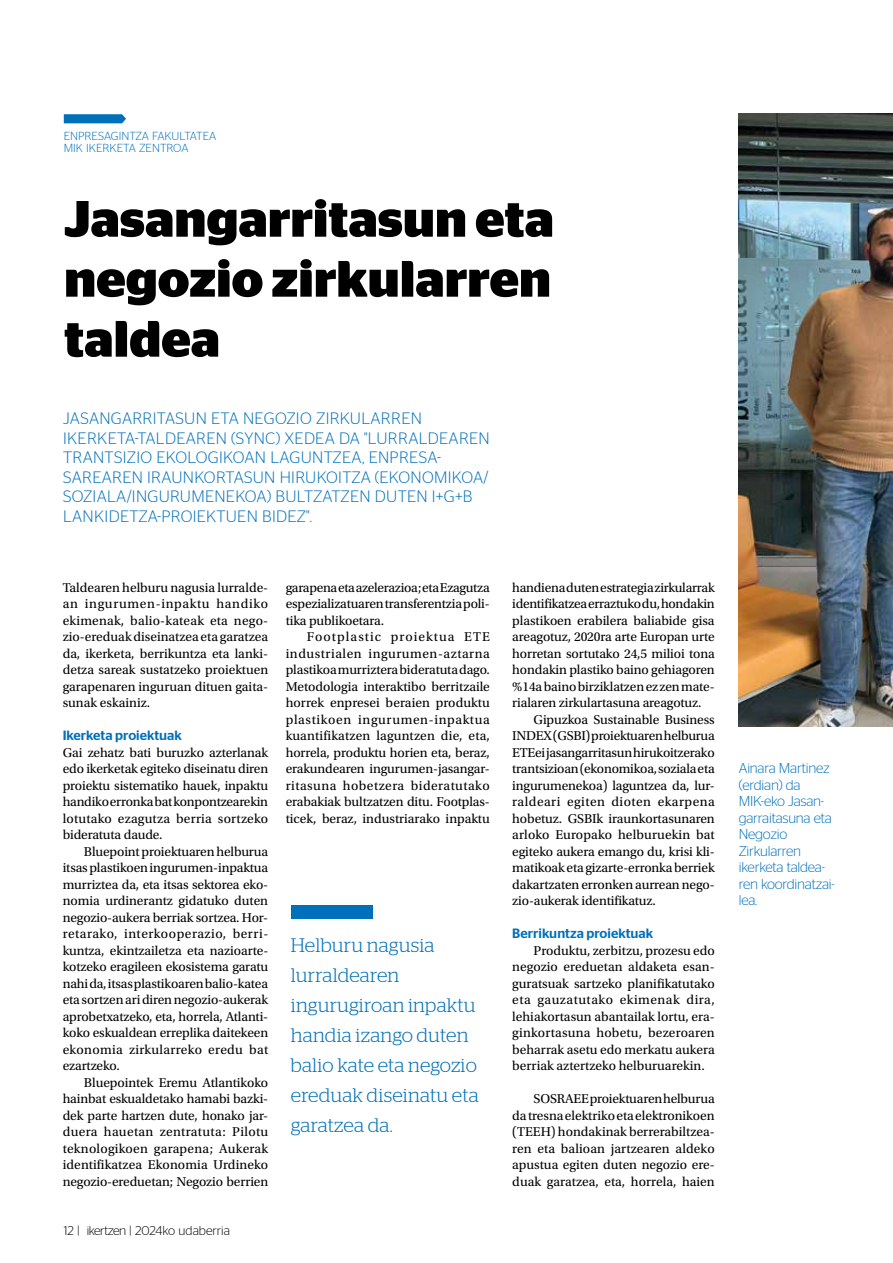
<style>
.page{position:relative;width:893px;height:1263px;background:#fff}
.page>*{position:absolute;margin:0;border:0;box-sizing:border-box;transform-origin:0 0}
.t1{font:700 51px/60px "Stag Sans";color:#000;text-align:justify}
.t2{font:300 19.5px/30px "Stag";letter-spacing:.01em;color:#0070ba}
.t3{font:300 16.5px/19.5px "Stag Sans";letter-spacing:.02em;color:#0070ba}
.t4{font:300 14.25px/16.5px "Stag Sans";letter-spacing:-.015em;color:#0070ba}
.t5{font:13.5px/16.5px "Utopia Std";letter-spacing:-.01em;color:#000;text-align:justify}
.t6{font:500 13.5px "Stag Sans";color:#0070ba}
.t7{font:13.5px "Utopia Std";letter-spacing:.035em;color:#000}
.t8{font:13.5px "Utopia Std";letter-spacing:.01em;color:#000}
.t9{font:300 12.75px "Stag Sans";letter-spacing:-.01em;color:#000}
.t10{font:300 11.7px/11.4px "Stag Sans";color:#0070ba}
</style>
<div class="page">
<svg style="left:63px;top:114px;width:63px;height:10px"></svg>
<img style="left:739px;top:114px;width:154px;height:612px">
<div style="left:291px;top:905px;width:81px;height:14px;background:#0070ba"></div>
<p class="t10" style="left:64px;top:130px;width:154px">ENPRESAGINTZA FAKULTATEA<br>MIK IKERKETA ZENTROA</p>
<h1 class="t1" style="left:64px;top:189px;width:491px">Jasangarritasun eta negozio zirkularren taldea</h1>
<p class="t3" style="left:63px;top:409px;width:428px">JASANGARRITASUN ETA NEGOZIO ZIRKULARREN IKERKETA-TALDEAREN (SYNC) XEDEA DA "LURRALDEAREN TRANTSIZIO EKOLOGIKOAN LAGUNTZEA, ENPRESA-SAREAREN IRAUNKORTASUN HIRUKOITZA (EKONOMIKOA/ SOZIALA/INGURUMENEKOA) BULTZATZEN DUTEN I+G+B LANKIDETZA-PROIEKTUEN BIDEZ".</p>
<p class="t5" style="left:63px;top:579px;width:207px">Taldearen helburu nagusia lurralde&shy;an ingurumen-inpaktu handiko ekimenak, balio-kateak eta nego&shy;zio-ereduak diseinatzea eta garatzea da, ikerketa, berrikuntza eta lanki&shy;detza sareak sustatzeko proiektuen garapenaren inguruan dituen gaita&shy;sunak eskainiz.</p>
<p class="t6" style="left:63px;top:728px;width:121px">Ikerketa proiektuak</p>
<p class="t5" style="left:63px;top:744px;width:207px">Gai zehatz bati buruzko azterlanak edo ikerketak egiteko diseinatu diren proiektu sistematiko hauek, inpaktu handiko erronka bat konpontzearekin lotutako ezagutza berria sortzeko bideratuta daude.</p>
<p class="t5" style="left:63px;top:843px;width:207px;text-indent:21px">Bluepoint proiektuaren helburua itsas plastikoen ingurumen-inpaktua murriztea da, eta itsas sektorea eko&shy;nomia urdinerantz gidatuko duten negozio-aukera berriak sortzea. Hor&shy;retarako, interkooperazio, berri&shy;kuntza, ekintzailetza eta nazioarte&shy;kotzeko eragileen ekosistema garatu nahi da, itsas plastikoaren balio-katea eta sortzen ari diren negozio-aukerak aprobetxatzeko, eta, horrela, Atlanti&shy;koko eskualdean erreplika daitekeen ekonomia zirkularreko eredu bat ezartzeko.</p>
<p class="t5" style="left:63px;top:1074px;width:207px;text-indent:21px">Bluepointek Eremu Atlantikoko hainbat eskualdetako hamabi bazki&shy;dek parte hartzen dute, honako jar&shy;duera hauetan zentratuta: Pilotu teknologikoen garapena; Aukerak identifikatzea Ekonomia Urdineko negozio-ereduetan; Negozio berrien</p>
<p class="t9" style="left:64px;top:1223px;width:168px">12 | ikertzen | 2024ko udaberria</p>
<p class="t5" style="left:286px;top:579px;width:206px">garapena eta azelerazioa; eta Ezagutza espezializatuaren transferentzia poli&shy;tika publikoetara.</p>
<p class="t5" style="left:286px;top:629px;width:206px;text-indent:21px">Footplastic proiektua ETE industrialen ingurumen-aztarna plastikoa murriztera bideratuta dago.<br>Metodologia interaktibo berritzaile horrek enpresei beraien produktu plastikoen ingurumen-inpaktua kuantifikatzen laguntzen die, eta, horrela, produktu horien eta, beraz, erakundearen ingurumen-jasangar&shy;ritasuna hobetzera bideratutako erabakiak bultzatzen ditu. Footplas&shy;ticek, beraz, industriarako inpaktu</p>
<h2 class="t2" style="left:291px;top:930px;width:189px">Helburu nagusia lurraldearen ingurugiroan inpaktu handia izango duten balio kate eta negozio ereduak diseinatu eta garatzea da.</h2>
<p class="t5" style="left:512px;top:579px;width:204px">handiena duten estrategia zirkularrak</p>
<p class="t5" style="left:512px;top:596px;width:204px">identifikatzea erraztuko du, hondakin</p>
<p class="t5" style="left:512px;top:612px;width:204px">plastikoen erabilera baliabide gisa</p>
<p class="t5" style="left:512px;top:629px;width:204px">areagotuz, 2020ra arte Europan urte</p>
<p class="t5" style="left:512px;top:645px;width:204px">horretan sortutako 24,5 milioi tona</p>
<p class="t5" style="left:512px;top:662px;width:204px">hondakin plastiko baino gehiagoren</p>
<p class="t5" style="left:512px;top:678px;width:204px">%14a baino birziklatzen ez zen mate-</p>
<p class="t5" style="left:512px;top:695px;width:191px">rialaren zirkulartasuna areagotuz.</p>
<p class="t5" style="left:534px;top:711px;width:183px">Gipuzkoa Sustainable Business</p>
<p class="t5" style="left:512px;top:728px;width:204px">INDEX (GSBI) proiektuaren helburua</p>
<p class="t5" style="left:512px;top:744px;width:204px">ETEei jasangarritasun hirukoitzerako</p>
<p class="t5" style="left:512px;top:761px;width:204px">trantsizioan (ekonomikoa, soziala eta</p>
<p class="t5" style="left:512px;top:777px;width:204px">ingurumenekoa) laguntzea da, lur-</p>
<p class="t7" style="left:512px;top:795px;width:204px">raldeari egiten dioten ekarpena</p>
<p class="t5" style="left:512px;top:810px;width:204px">hobetuz. GSBIk iraunkortasunaren</p>
<p class="t8" style="left:512px;top:828px;width:204px">arloko Europako helburuekin bat</p>
<p class="t5" style="left:512px;top:843px;width:204px">egiteko aukera emango du, krisi kli-</p>
<p class="t5" style="left:512px;top:860px;width:204px">matikoak eta gizarte-erronka berriek</p>
<p class="t5" style="left:512px;top:876px;width:204px">dakartzaten erronken aurrean nego-</p>
<p class="t5" style="left:512px;top:893px;width:145px">zio-aukerak identifikatuz.</p>
<p class="t6" style="left:512px;top:926px;width:142px">Berrikuntza proiektuak</p>
<p class="t5" style="left:512px;top:942px;width:204px;text-indent:21px">Produktu, zerbitzu, prozesu edo negozio ereduetan aldaketa esan&shy;guratsuak sartzeko planifikatutako eta gauzatutako ekimenak dira, lehiakortasun abantailak lortu, era&shy;ginkortasuna hobetu, bezeroaren beharrak asetu edo merkatu aukera berriak aztertzeko helburuarekin.</p>
<p class="t5" style="left:512px;top:1091px;width:204px;text-indent:21px">SOSRAEE proiektuaren helburua da tresna elektriko eta elektronikoen (TEEH) hondakinak berrerabiltzea&shy;ren eta balioan jartzearen aldeko apustua egiten duten negozio ere&shy;duak garatzea, eta, horrela, haien</p>
<p class="t4" style="left:739px;top:760px;width:97px">Ainara Martinez (erdian) da<br>MIK-eko Jasan&shy;garraitasuna eta<br>Negozio<br>Zirkularren ikerketa taldea&shy;ren koordinatzai&shy;lea.</p>
</div>
